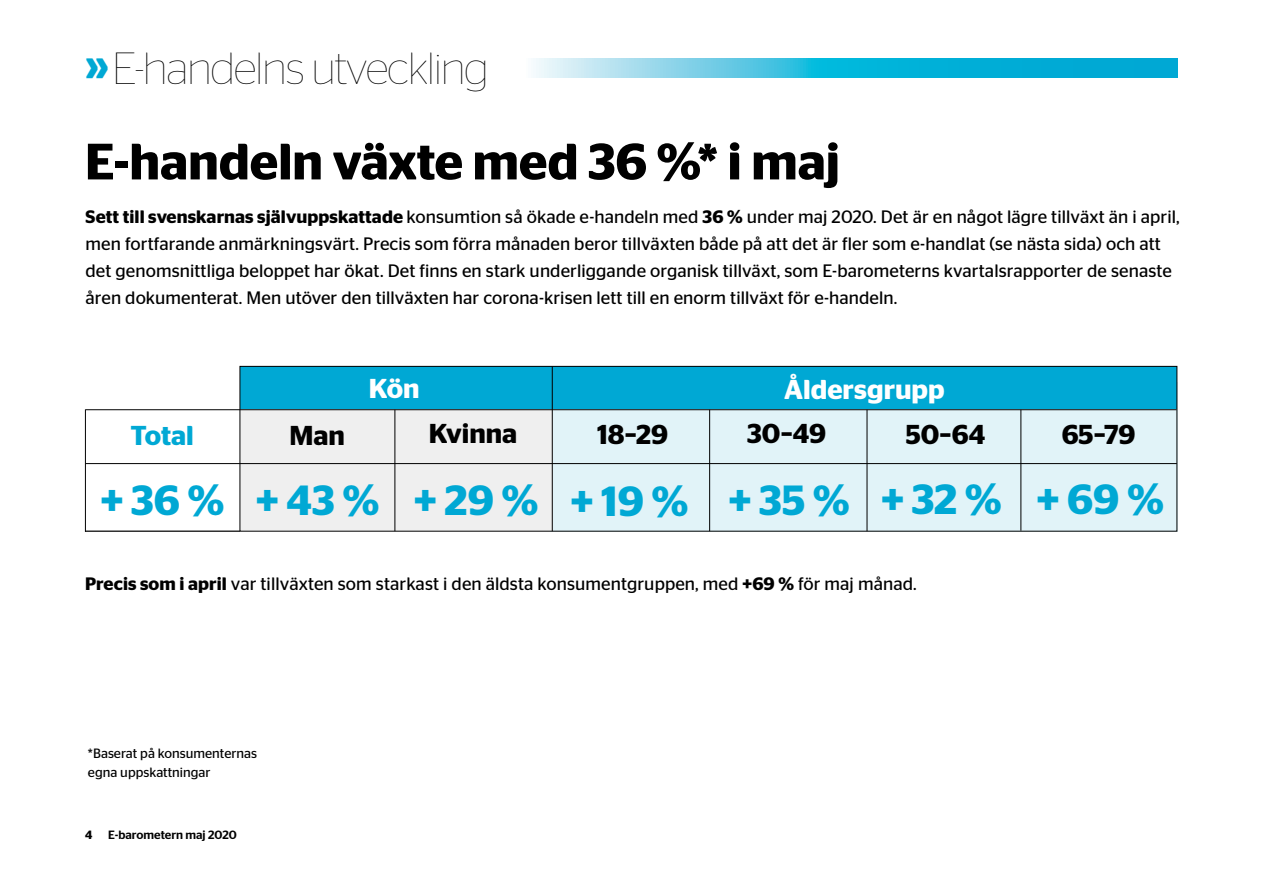
<style>
.page{position:relative;width:1263px;height:893px;background:#fff}
.page>*{position:absolute;margin:0;border:0;box-sizing:border-box;transform-origin:0 0}
.t1{font:600 51px "Stag Sans";color:#000}
.t2{font:100 45px "Stag Sans";letter-spacing:-.03em;color:#000}
.t3{font:600 42.15px "Stag Sans";color:#00a8d4}
.t4{font:600 27.3px "Stag Sans";color:#000}
.t5{font:600 27.3px "Stag Sans";color:#fff}
.t6{font:600 27.3px "Stag Sans";color:#00a8d4}
.t7{font:18px/27px "Stag Sans";letter-spacing:.005em;color:#000}
.t8{font:13.5px/18.9px "Stag Sans";color:#000}
.t9{font:500 12px "Stag Sans";color:#000}
.t10{font:600 12px "Stag Sans";color:#000}
.s1{font-weight:600;color:#00a8d4}
.s2{font-weight:600}
</style>
<div class="page">
<svg style="left:533px;top:58px;width:645px;height:19px"></svg>
<hr style="left:85px;top:409px;width:1px;height:123px;background:#000">
<div style="left:550px;top:382px;width:627px;height:149px;background:#e1f3f8"></div>
<div style="left:240px;top:382px;width:312px;height:149px;background:#efefef"></div>
<hr style="left:86px;top:409px;width:1091px;height:1px;background:#000">
<hr style="left:86px;top:463px;width:1091px;height:1px;background:#000">
<hr style="left:85px;top:531px;width:155px;height:1px;background:#000">
<hr style="left:394px;top:410px;width:1px;height:121px;background:#000">
<hr style="left:709px;top:410px;width:1px;height:121px;background:#000">
<hr style="left:867px;top:410px;width:1px;height:121px;background:#000">
<hr style="left:1020px;top:410px;width:1px;height:121px;background:#000">
<div style="left:240px;top:366px;width:937px;height:43px;background:#00a8d4"></div>
<div style="left:240px;top:366px;width:937px;height:166px;border:1px solid #000"></div>
<hr style="left:552px;top:366px;width:1px;height:165px;background:#000">
<h2 class="t2" style="left:85px;top:44px;width:405px"><span class="s1">»</span>E-handelns utveckling</h2>
<h1 class="t1" style="left:85px;top:132px;width:756px">E-handeln växte med 36 %* i maj</h1>
<p class="t7" style="left:86px;top:203px;width:1096px"><span class="s2">Sett till svenskarnas självuppskattade</span> konsumtion så ökade e-handeln med <span class="s2">36 %</span> under maj 2020. Det är en något lägre tillväxt än i april, men fortfarande anmärkningsvärt. Precis som förra månaden beror tillväxten både på att det är fler som e-handlat (se nästa sida) och att det genomsnittliga beloppet har ökat. Det finns en stark underliggande organisk tillväxt, som E-barometerns kvartalsrapporter de senaste åren dokumenterat. Men utöver den tillväxten har corona-krisen lett till en enorm tillväxt för e-handeln.</p>
<h3 class="t5" style="left:369px;top:373px;width:52px">Kön</h3>
<h3 class="t5" style="left:784px;top:374px;width:162px">Åldersgrupp</h3>
<h3 class="t6" style="left:131px;top:420px;width:65px">Total</h3>
<h3 class="t4" style="left:289px;top:419px;width:57px">Man</h3>
<h3 class="t4" style="left:429px;top:418px;width:90px">Kvinna</h3>
<h3 class="t4" style="left:597px;top:419px;width:73px">18–29</h3>
<h3 class="t4" style="left:747px;top:418px;width:81px">30–49</h3>
<h3 class="t4" style="left:906px;top:419px;width:81px">50–64</h3>
<h3 class="t4" style="left:1062px;top:419px;width:75px">65–79</h3>
<h3 class="t3" style="left:101px;top:475px;width:1064px">+ 36 % + 43 % + 29 % + 19 % + 35 % + 32 % + 69 %</h3>
<p class="t7" style="left:85px;top:570px;width:833px"><span class="s2">Precis som i april</span> var tillväxten som starkast i den äldsta konsumentgruppen, med <span class="s2">+69 %</span> för maj månad.</p>
<p class="t8" style="left:88px;top:744px;width:171px">*Baserat på konsumenternas egna uppskattningar</p>
<p class="t10" style="left:85px;top:828px;width:9px">4</p>
<p class="t9" style="left:108px;top:828px;width:130px">E-barometern maj 2020</p>
</div>
